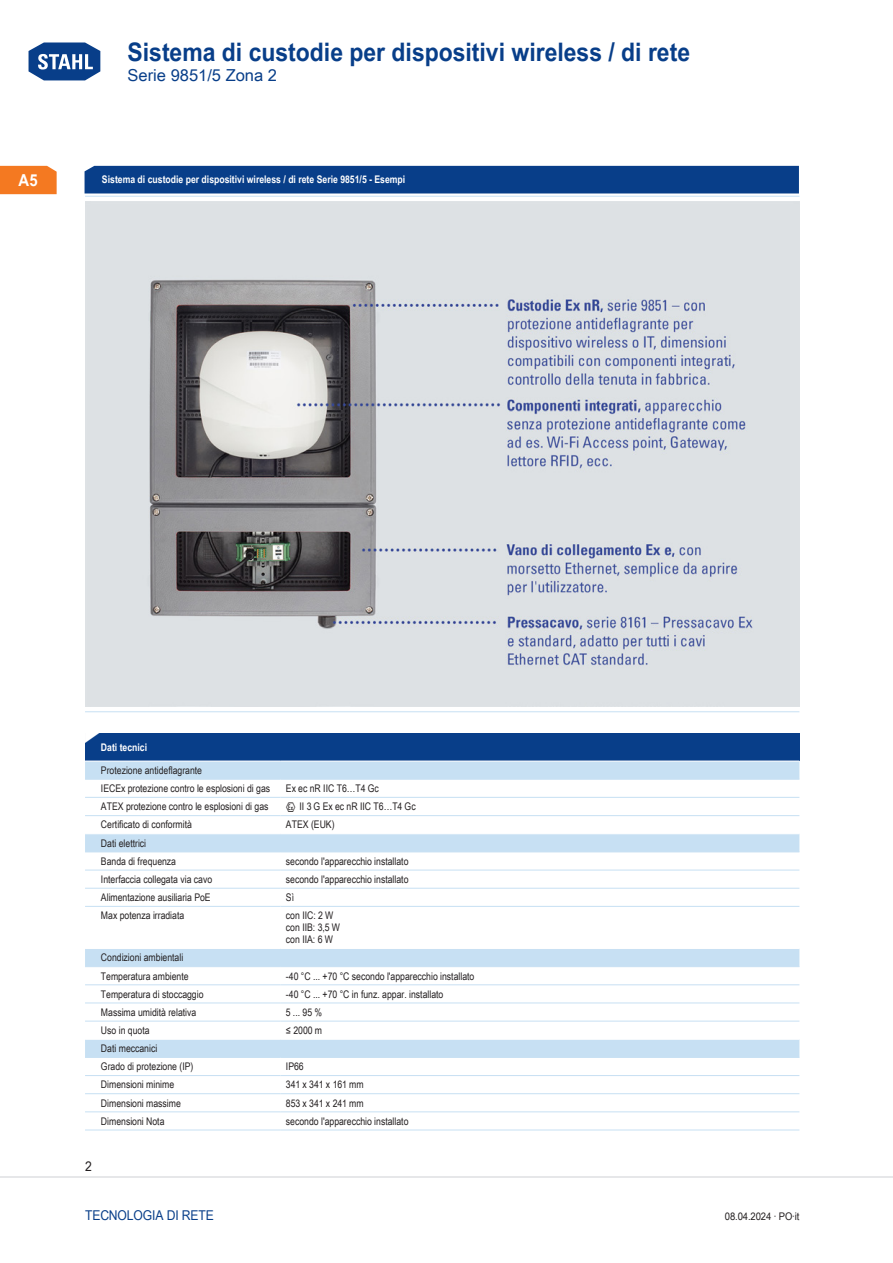
<style>
.page{position:relative;width:893px;height:1263px;background:#fff}
.page>*{position:absolute;margin:0;border:0;box-sizing:border-box;transform-origin:0 0}
.t1{font:700 25.5px "Arial Unicode MS";color:#083e89;scale:.9 1}
.TabHeader1stColumn{font:700 24px "Arial Unicode MS";color:#fff;scale:1.45 1}
.t2{font:16.5px "Arial Unicode MS";color:#083e89}
.t3{font:700 16.5px "Arial Unicode MS";color:#fff;scale:.9 1}
.t4{font:13.5px "Arial Unicode MS";letter-spacing:-.01em;color:#083e89;scale:.9 1}
.t5{font:13.5px "Arial Unicode MS";color:#231f20;scale:.9 1}
.TabBody1stColumn{font:10.5px "Arial Unicode MS";color:#231f20;scale:.83 1}
.TabBodyLeft{font:10.5px "Arial Unicode MS";color:#231f20;scale:.83 1}
.TabHeader1stColumn-2{font:700 10.5px "Arial Unicode MS";color:#fff;scale:.83 1}
.TabBodyLeft-2{font:10.5px "Arial Unicode MS";color:#231f20;scale:.9 1}
.s1{font-weight:400;font-size:31.65px;color:#fff}
.s2{font-family:"STAHL Sonderzeichen"}
</style>
<div class="page">
<svg style="left:28px;top:42px;width:73px;height:39px"></svg>
<hr style="left:0;top:1176px;width:893px;height:2px;background:#e6e7e9">
<div style="left:0;top:166px;width:57px;height:28px;background:#f47921"></div>
<div style="left:85px;top:733px;width:714px;height:28px;background:#083e89"></div>
<svg style="left:85px;top:762px;width:714px;height:295px"></svg>
<hr style="left:85px;top:779px;width:196px;height:1px;background:#c7e0f3">
<hr style="left:281px;top:779px;width:518px;height:1px;background:#c7e0f3">
<hr style="left:85px;top:797px;width:196px;height:1px;background:#c7e0f3">
<hr style="left:281px;top:797px;width:518px;height:1px;background:#c7e0f3">
<hr style="left:85px;top:815px;width:196px;height:1px;background:#c7e0f3">
<hr style="left:281px;top:815px;width:518px;height:1px;background:#c7e0f3">
<hr style="left:85px;top:833px;width:196px;height:1px;background:#fff">
<hr style="left:281px;top:833px;width:518px;height:1px;background:#fff">
<hr style="left:85px;top:851px;width:196px;height:1px;background:#c7e0f3">
<hr style="left:281px;top:851px;width:518px;height:1px;background:#c7e0f3">
<hr style="left:85px;top:870px;width:196px;height:1px;background:#c7e0f3">
<hr style="left:281px;top:870px;width:518px;height:1px;background:#c7e0f3">
<hr style="left:85px;top:888px;width:196px;height:1px;background:#c7e0f3">
<hr style="left:281px;top:888px;width:518px;height:1px;background:#c7e0f3">
<hr style="left:85px;top:906px;width:196px;height:1px;background:#c7e0f3">
<hr style="left:281px;top:906px;width:518px;height:1px;background:#c7e0f3">
<hr style="left:85px;top:948px;width:196px;height:1px;background:#fff">
<hr style="left:281px;top:948px;width:518px;height:1px;background:#fff">
<hr style="left:85px;top:966px;width:196px;height:1px;background:#c7e0f3">
<hr style="left:281px;top:966px;width:518px;height:1px;background:#c7e0f3">
<hr style="left:85px;top:984px;width:196px;height:1px;background:#c7e0f3">
<hr style="left:281px;top:984px;width:518px;height:1px;background:#c7e0f3">
<hr style="left:85px;top:1002px;width:196px;height:1px;background:#c7e0f3">
<hr style="left:281px;top:1002px;width:518px;height:1px;background:#c7e0f3">
<hr style="left:85px;top:1021px;width:196px;height:1px;background:#c7e0f3">
<hr style="left:281px;top:1021px;width:518px;height:1px;background:#c7e0f3">
<hr style="left:85px;top:1039px;width:196px;height:1px;background:#fff">
<hr style="left:281px;top:1039px;width:518px;height:1px;background:#fff">
<hr style="left:85px;top:1057px;width:196px;height:1px;background:#c7e0f3">
<hr style="left:281px;top:1057px;width:518px;height:1px;background:#c7e0f3">
<hr style="left:85px;top:1075px;width:196px;height:1px;background:#c7e0f3">
<hr style="left:281px;top:1075px;width:518px;height:1px;background:#c7e0f3">
<hr style="left:85px;top:1093px;width:196px;height:1px;background:#c7e0f3">
<hr style="left:281px;top:1093px;width:518px;height:1px;background:#c7e0f3">
<hr style="left:85px;top:1111px;width:196px;height:1px;background:#c7e0f3">
<hr style="left:85px;top:1129px;width:196px;height:1px;background:#c7e0f3">
<hr style="left:281px;top:1111px;width:518px;height:1px;background:#c7e0f3">
<hr style="left:281px;top:1129px;width:518px;height:1px;background:#c7e0f3">
<hr style="left:85px;top:196px;width:714px;height:1px;background:#c7e0f3">
<hr style="left:85px;top:711px;width:714px;height:1px;background:#c7e0f3">
<img style="left:85px;top:202px;width:714px;height:504px">
<div style="left:85px;top:166px;width:714px;height:27px;background:#083e89"></div>
<h1 class="t1" style="left:26px;top:33px;width:739px"><span class="s1">Home</span> Sistema di custodie per dispositivi wireless / di rete</h1>
<h3 class="t2" style="left:128px;top:63px;width:151px">Serie 9851/5 Zona 2</h3>
<h3 class="t3" style="left:19px;top:168px;width:23px">A5</h3>
<p class="TabHeader1stColumn-2" style="left:102px;top:172px;width:367px">Sistema di custodie per dispositivi wireless / di rete Serie 9851/5 - Esempi</p>
<p class="TabHeader1stColumn" style="left:82px;top:721px;width:16px">◤</p>
<p class="TabHeader1stColumn-2" style="left:101px;top:739px;width:57px">Dati tecnici</p>
<p class="TabBody1stColumn" style="left:101px;top:762px;width:123px">Protezione antideflagrante</p>
<p class="TabBody1stColumn" style="left:101px;top:781px;width:7px">IECE</p>
<p class="TabBody1stColumn" style="left:121px;top:781px;width:181px">x protezione contro le esplosioni di gas</p>
<p class="TabBodyLeft" style="left:286px;top:781px;width:113px">Ex ec nR IIC T6…T4 Gc</p>
<p class="TabBody1stColumn" style="left:101px;top:799px;width:203px">ATEX protezione contro le esplosioni di gas</p>
<p class="TabBodyLeft" style="left:286px;top:799px;width:158px"><span class="s2">E</span> II 3 G Ex ec nR IIC T6…T4 Gc</p>
<p class="TabBody1stColumn" style="left:101px;top:817px;width:111px">Certificato di conformità</p>
<p class="TabBodyLeft" style="left:286px;top:817px;width:60px">ATEX (EUK)</p>
<p class="TabBody1stColumn" style="left:101px;top:835px;width:56px">Dati elettrici</p>
<p class="TabBody1stColumn" style="left:101px;top:853px;width:92px">Banda di frequenza</p>
<p class="TabBodyLeft" style="left:286px;top:853px;width:149px">secondo l'apparecchio installato</p>
<p class="TabBody1stColumn" style="left:101px;top:871px;width:135px">I nterfaccia collegata via cavo</p>
<p class="TabBodyLeft" style="left:286px;top:871px;width:149px">secondo l'apparecchio installato</p>
<p class="TabBody1stColumn" style="left:101px;top:890px;width:132px">Alimentazione ausiliaria PoE</p>
<p class="TabBodyLeft" style="left:286px;top:890px;width:11px">Sì</p>
<p class="TabBody1stColumn" style="left:101px;top:908px;width:102px">Max potenza irradiata</p>
<p class="TabBodyLeft" style="left:286px;top:908px;width:59px">con IIC: 2 W</p>
<p class="TabBodyLeft" style="left:286px;top:920px;width:67px">con II B: 3,5 W</p>
<p class="TabBodyLeft" style="left:286px;top:932px;width:58px">con IIA: 6 W</p>
<p class="TabBody1stColumn" style="left:101px;top:950px;width:101px">Condizioni ambientali</p>
<p class="TabBody1stColumn" style="left:101px;top:968px;width:107px">Temperatura ambiente</p>
<p class="TabBodyLeft" style="left:286px;top:968px;width:229px">-40 °C ... +70 °C secondo l'apparecchio installato</p>
<p class="TabBody1stColumn" style="left:101px;top:986px;width:125px">Temperatura di stoccaggio</p>
<p class="TabBodyLeft" style="left:286px;top:986px;width:191px">-40 °C ... +70 °C in funz. appar. installato</p>
<p class="TabBody1stColumn" style="left:101px;top:1004px;width:116px">Massima umidità relativa</p>
<p class="TabBodyLeft" style="left:286px;top:1004px;width:45px">5 ... 95 %</p>
<p class="TabBody1stColumn" style="left:101px;top:1023px;width:60px">Uso in quota</p>
<p class="TabBodyLeft" style="left:286px;top:1023px;width:45px">≤ 2000 m</p>
<p class="TabBody1stColumn" style="left:101px;top:1041px;width:69px">Dati meccanici</p>
<p class="TabBody1stColumn" style="left:101px;top:1059px;width:113px">Grado di protezione (I P)</p>
<p class="TabBodyLeft" style="left:286px;top:1059px;width:23px">I P66</p>
<p class="TabBody1stColumn" style="left:101px;top:1077px;width:90px">Dimensioni minime</p>
<p class="TabBodyLeft" style="left:286px;top:1077px;width:95px">341 x 341 x 161 mm</p>
<p class="TabBody1stColumn" style="left:101px;top:1095px;width:98px">Dimensioni massime</p>
<p class="TabBodyLeft" style="left:286px;top:1095px;width:95px">853 x 341 x 241 mm</p>
<p class="TabBody1stColumn" style="left:101px;top:1113px;width:78px">Dimensioni Nota</p>
<p class="TabBodyLeft" style="left:286px;top:1113px;width:149px">secondo l'apparecchio installato</p>
<p class="t5" style="left:85px;top:1157px;width:9px">2</p>
<p class="t4" style="left:85px;top:1205px;width:145px">Tecnologia di rete</p>
<p class="TabBodyLeft-2" style="left:725px;top:1208px;width:84px">08.04.2024 · PO·it</p>
</div>
